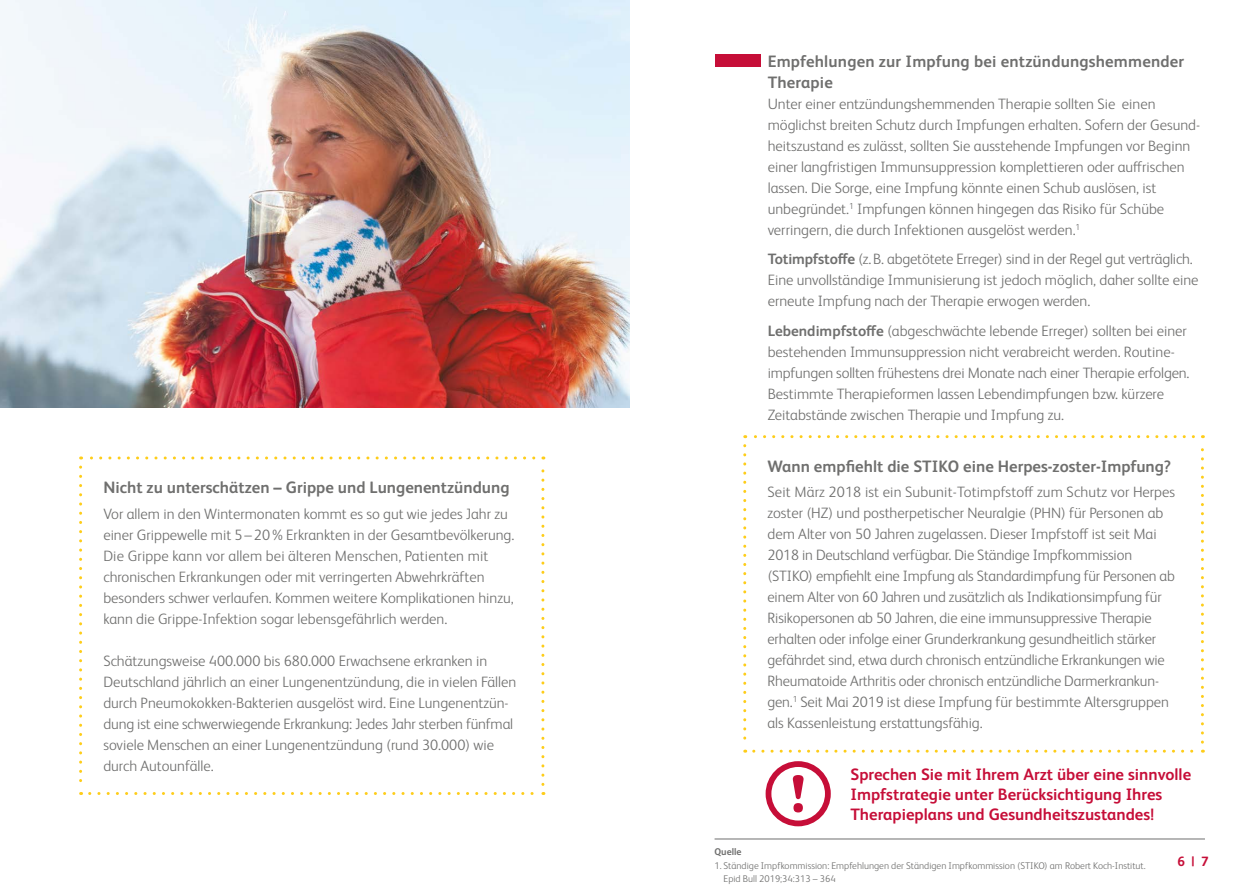
<style>
.page{position:relative;width:1259px;height:893px;background:#fff}
.page>*{position:absolute;margin:0;border:0;box-sizing:border-box;transform-origin:0 0}
.t1{font:700 16.5px/21px "FS Albert Pro";color:#6f6f6e}
.t2{font:700 16.5px/19.8px "FS Albert Pro";color:#c60e38}
.t3{font:300 15px/21px "FS Albert Pro";color:#6f6f6e}
.t4{font:700 13.5px "FS Albert Pro";color:#c60e38}
.t5{font:300 9.75px/13.5px "FS Albert Pro";color:#6f6f6e}
.t6{font:700 9.75px "FS Albert Pro";color:#6f6f6e}
.s1{font-weight:700}
</style>
<div class="page">
<svg style="left:79px;top:467px;width:3px;height:328px"></svg>
<svg style="left:90px;top:792px;width:454px;height:3px"></svg>
<svg style="left:541px;top:456px;width:3px;height:328px"></svg>
<svg style="left:81px;top:456px;width:453px;height:3px"></svg>
<svg style="left:743px;top:446px;width:3px;height:307px"></svg>
<svg style="left:754px;top:750px;width:449px;height:3px"></svg>
<svg style="left:1201px;top:435px;width:3px;height:307px"></svg>
<svg style="left:745px;top:435px;width:448px;height:3px"></svg>
<img style="left:0;top:0;width:629px;height:407px">
<hr style="left:714px;top:839px;width:491px;height:1px;background:#6f6f6e">
<svg style="left:765px;top:761px;width:66px;height:65px"></svg>
<div style="left:714px;top:54px;width:46px;height:13px;background:#c60e38"></div>
<p class="t1" style="left:103px;top:476px;width:408px">Nicht zu unterschätzen – Grippe und Lungenentzündung</p>
<p class="t3" style="left:103px;top:502px;width:412px">Vor allem in den Wintermonaten kommt es so gut wie jedes Jahr zu einer Grippewelle mit 5–20% Erkrankten in der Gesamtbevölkerung.<br>Die Grippe kann vor allem bei älteren Menschen, Patienten mit chronischen Erkrankungen oder mit verringerten Abwehrkräften besonders schwer verlaufen. Kommen weitere Komplikationen hinzu, kann die Grippe-Infektion sogar lebensgefährlich werden.</p>
<p class="t3" style="left:103px;top:649px;width:414px">Schätzungsweise 400.000 bis 680.000 Erwachsene erkranken in Deutschland jährlich an einer Lungenentzündung, die in vielen Fällen durch Pneumokokken-Bakterien ausgelöst wird. Eine Lungenentzün&shy;dung ist eine schwerwiegende Erkrankung: Jedes Jahr sterben fünfmal soviele Menschen an einer Lungenentzündung (rund 30.000) wie durch Autounfälle.</p>
<p class="t1" style="left:767px;top:50px;width:418px">Empfehlungen zur Impfung bei entzündungshemmender<br>Therapie</p>
<p class="t3" style="left:767px;top:92px;width:434px">Unter einer entzündungshemmenden Therapie sollten Sie einen möglichst breiten Schutz durch Impfungen erhalten. Sofern der Gesund&shy;heitszustand es zulässt, sollten Sie ausstehende Impfungen vor Beginn einer langfristigen Immunsuppression komplettieren oder auffrischen lassen. Die Sorge, eine Impfung könnte einen Schub auslösen, ist unbegründet.<sup>1</sup> Impfungen können hingegen das Risiko für Schübe verringern, die durch Infektionen ausgelöst werden.<sup>1</sup></p>
<p class="t3" style="left:767px;top:248px;width:432px"><span class="s1">Totimpfstoffe</span> (z.B. abgetötete Erreger) sind in der Regel gut verträglich.<br>Eine unvollständige Immunisierung ist jedoch möglich, daher sollte eine erneute Impfung nach der Therapie erwogen werden.</p>
<p class="t3" style="left:767px;top:319px;width:423px"><span class="s1">Lebendimpfstoffe</span> (abgeschwächte lebende Erreger) sollten bei einer bestehenden Immunsuppression nicht verabreicht werden. Routine&shy;impfungen sollten frühestens drei Monate nach einer Therapie erfolgen.<br>Bestimmte Therapieformen lassen Lebendimpfungen bzw. kürzere Zeitabstände zwischen Therapie und Impfung zu.</p>
<p class="t1" style="left:767px;top:455px;width:405px">Wann empfiehlt die STIKO eine Herpes-zoster-Impfung?</p>
<p class="t3" style="left:767px;top:481px;width:409px">Seit März 2018 ist ein Subunit-Totimpfstoff zum Schutz vor Herpes zoster (HZ) und postherpetischer Neuralgie (PHN) für Personen ab dem Alter von 50 Jahren zugelassen. Dieser Impfstoff ist seit Mai 2018 in Deutschland verfügbar. Die Ständige Impfkommission (STIKO) empfiehlt eine Impfung als Standardimpfung für Personen ab einem Alter von 60 Jahren und zusätzlich als Indikationsimpfung für Risikopersonen ab 50 Jahren, die eine immunsuppressive Therapie erhalten oder infolge einer Grunderkrankung gesundheitlich stärker gefährdet sind, etwa durch chronisch entzündliche Erkrankungen wie Rheumatoide Arthritis oder chronisch entzündliche Darmerkrankun&shy;gen.<sup>1</sup> Seit Mai 2019 ist diese Impfung für bestimmte Altersgruppen als Kassenleistung erstattungsfähig.</p>
<p class="t2" style="left:850px;top:764px;width:342px">Sprechen Sie mit Ihrem Arzt über eine sinnvolle<br>Impfstrategie unter Berücksichtigung Ihres<br>Therapieplans und Gesundheitszustandes!</p>
<p class="t6" style="left:714px;top:845px;width:29px">Quelle</p>
<p class="t5" style="left:723px;top:858px;width:424px;text-indent:-9px">1. Ständige Impfkommission: Empfehlungen der Ständigen Impfkommission (STIKO) am Robert Koch-Institut.<br>Epid Bull 2019;34:313 – 364</p>
<p class="t4" style="left:1177px;top:852px;width:33px">6 | 7</p>
</div>
